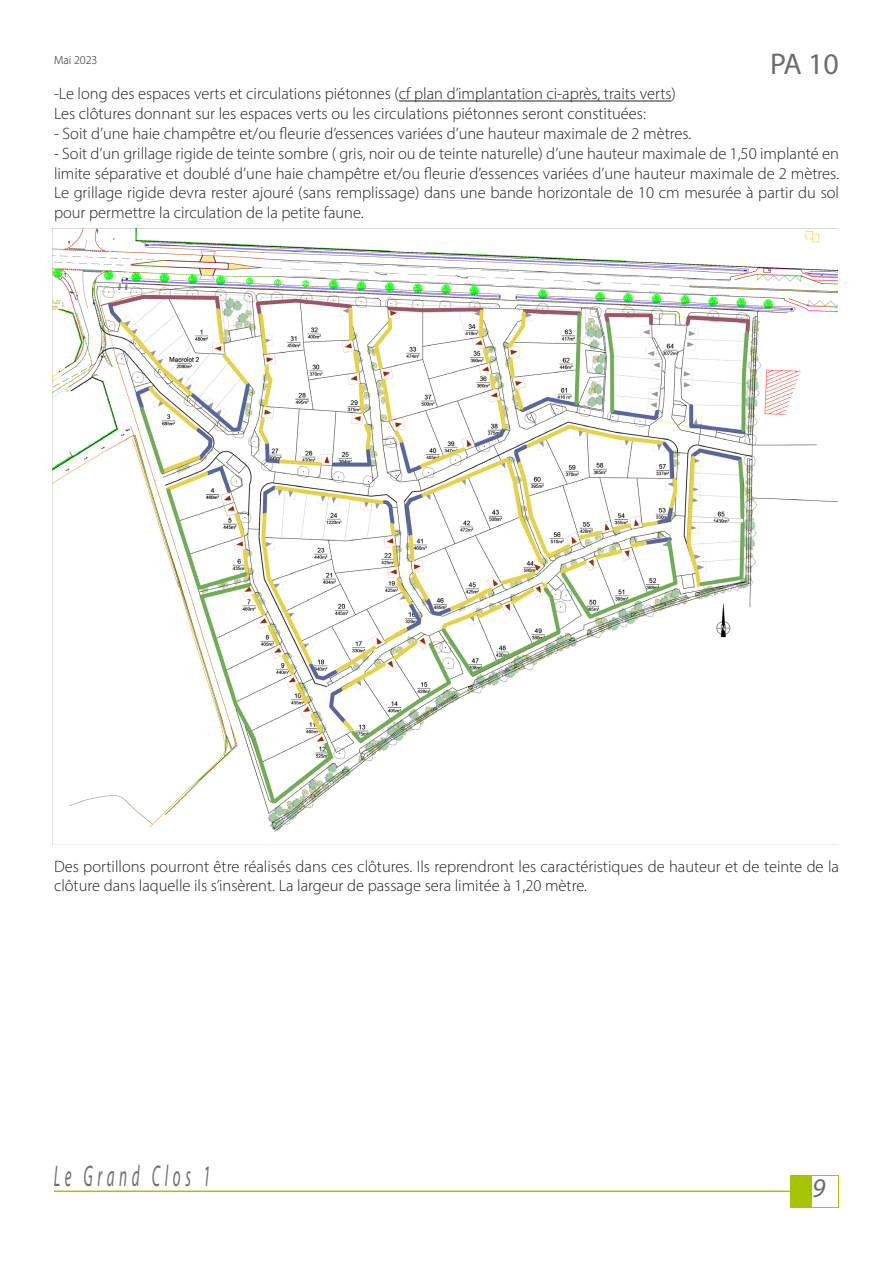
<style>
.page{position:relative;width:893px;height:1263px;background:#fff}
.page>*{position:absolute;margin:0;border:0;box-sizing:border-box;transform-origin:0 0}
.t1{font:italic 30px "Myriad Pro";letter-spacing:.31em;color:#6c6d70;scale:.5 1}
.t2{font:30px "Myriad Pro";color:#6c6d70}
.t3{font:italic 27px "Myriad Pro";color:#6c6d70}
.t4{font:300 16.5px/19.8px "Myriad Pro";color:#231f20}
.t5{font:300 12px "Myriad Pro";color:#231f20}
</style>
<div class="page">
<hr style="left:54px;top:1190px;width:736px;height:2px;background:#a5c406">
<div style="left:790px;top:1175px;width:48px;height:33px;background:#a5c406"></div>
<div style="left:812px;top:1176px;width:25px;height:31px;background:#fff"></div>
<hr style="left:399px;top:101px;width:273px;height:1px;background:#231f20">
<img style="left:52px;top:229px;width:785px;height:616px">
<p class="t5" style="left:54px;top:52px;width:45px">Mai 2023</p>
<h1 class="t2" style="left:770px;top:46px;width:70px">PA 10</h1>
<p class="t4" style="left:54px;top:84px;width:623px">-Le long des espaces verts et circulations piétonnes (cf plan d’implantation ci-après, traits verts)<br>Les clôtures donnant sur les espaces verts ou les circulations piétonnes seront constituées:</p>
<p class="t4" style="left:54px;top:123px;width:639px">- Soit d’une haie champêtre et/ou fleurie d’essences variées d’une hauteur maximale de 2 mètres.</p>
<p class="t4" style="left:54px;top:143px;width:787px;text-align:justify">- Soit d’un grillage rigide de teinte sombre ( gris, noir ou de teinte naturelle) d’une hauteur maximale de 1,50 implanté en limite séparative et doublé d’une haie champêtre et/ou fleurie d’essences variées d’une hauteur maximale de 2 mètres.<br>Le grillage rigide devra rester ajouré (sans remplissage) dans une bande horizontale de 10 cm mesurée à partir du sol pour permettre la circulation de la petite faune.</p>
<p class="t4" style="left:54px;top:856px;width:786px">Des portillons pourront être réalisés dans ces clôtures. Ils reprendront les caractéristiques de hauteur et de teinte de la clôture dans laquelle ils s’insèrent. La largeur de passage sera limitée à 1,20 mètre.</p>
<h1 class="t1" style="left:54px;top:1157px;width:314px">Le Grand Clos 1</h1>
<h2 class="t3" style="left:812px;top:1171px;width:15px">9</h2>
</div>
